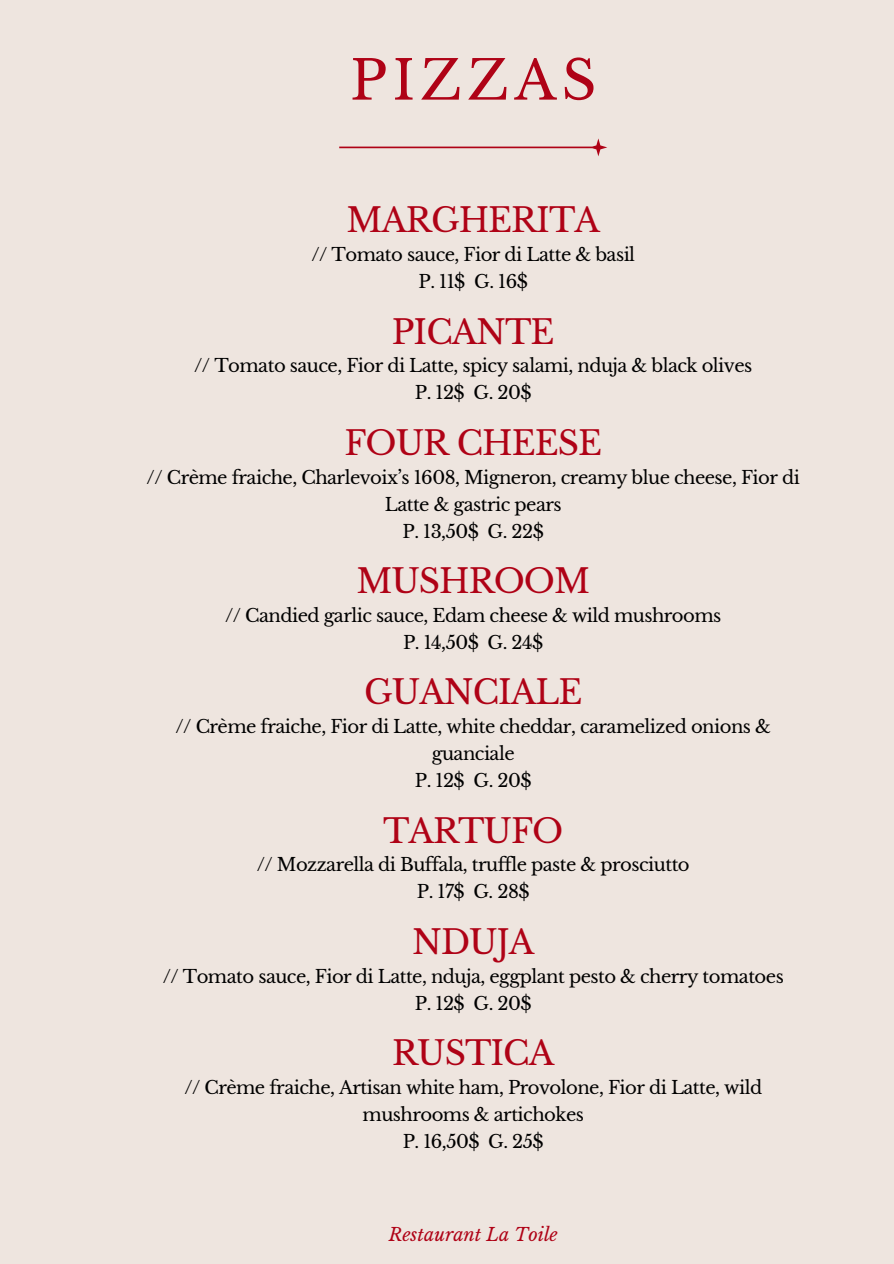
<style>
.page{position:relative;width:894px;height:1264px;background:#fff}
.page>*{position:absolute;margin:0;border:0;box-sizing:border-box;transform-origin:0 0}
.t1{font:54px "Libre Baskerville";letter-spacing:.1em;color:#af0216}
.t2{font:33px "Libre Baskerville";letter-spacing:-.03em;color:#af0216}
.t3{font:18px/27px "Libre Baskerville";letter-spacing:-.03em;color:#000;text-align:center}
.t4{font:italic 18px "Libre Baskerville";color:#af0216}
</style>
<div class="page">
<div style="left:0;top:0;width:893px;height:1263px;background:#eee5df"></div>
<svg style="left:339px;top:138px;width:268px;height:18px"></svg>
<p class="t1" style="left:350px;top:47px;width:248px">PIZZAS</p>
<p class="t2" style="left:346px;top:200px;width:255px">MARGHERITA</p>
<h2 class="t3" style="left:311px;top:241px;width:325px">// Tomato sauce, Fior di Latte &amp; basil</h2>
<p class="t3" style="left:418px;top:268px;width:111px">P. 11$ G. 16$</p>
<p class="t2" style="left:392px;top:311px;width:164px">PICANTE</p>
<h2 class="t3" style="left:194px;top:352px;width:559px">// Tomato sauce, Fior di Latte, spicy salami, nduja &amp; black olives</h2>
<p class="t3" style="left:415px;top:379px;width:118px">P. 12$ G. 20$</p>
<p class="t2" style="left:344px;top:423px;width:259px">FOUR CHEESE</p>
<h2 class="t3" style="left:147px;top:464px;width:654px">// Crème fraiche, Charlevoix’s 1608, Migneron, creamy blue cheese, Fior di<br>Latte &amp; gastric pears</h2>
<p class="t3" style="left:402px;top:518px;width:143px">P. 13,50$ G. 22$</p>
<h2 class="t2" style="left:356px;top:561px;width:235px">MUSHROOM</h2>
<h1 class="t3" style="left:225px;top:602px;width:497px">// Candied garlic sauce, Edam cheese &amp; wild mushrooms</h1>
<p class="t3" style="left:403px;top:629px;width:142px">P. 14,50$ G. 24$</p>
<p class="t2" style="left:364px;top:672px;width:219px">GUANCIALE</p>
<h2 class="t3" style="left:175px;top:713px;width:596px">// Crème fraiche, Fior di Latte, white cheddar, caramelized onions &amp; guanciale</h2>
<p class="t3" style="left:415px;top:767px;width:118px">P. 12$ G. 20$</p>
<p class="t2" style="left:383px;top:810px;width:182px">TARTUFO</p>
<h2 class="t3" style="left:257px;top:851px;width:434px">// Mozzarella di Buffala, truffle paste &amp; prosciutto</h2>
<p class="t3" style="left:417px;top:878px;width:114px">P. 17$ G. 28$</p>
<p class="t2" style="left:412px;top:922px;width:123px">NDUJA</p>
<h2 class="t3" style="left:163px;top:962px;width:622px">// Tomato sauce, Fior di Latte, nduja, eggplant pesto &amp; cherry tomatoes</h2>
<p class="t3" style="left:415px;top:989px;width:118px">P. 12$ G. 20$</p>
<p class="t2" style="left:392px;top:1033px;width:163px">RUSTICA</p>
<h2 class="t3" style="left:184px;top:1074px;width:579px">// Crème fraiche, Artisan white ham, Provolone, Fior di Latte, wild mushrooms &amp; artichokes</h2>
<p class="t3" style="left:402px;top:1128px;width:142px">P. 16,50$ G. 25$</p>
<p class="t4" style="left:388px;top:1223px;width:171px">Restaurant La Toile</p>
</div>
